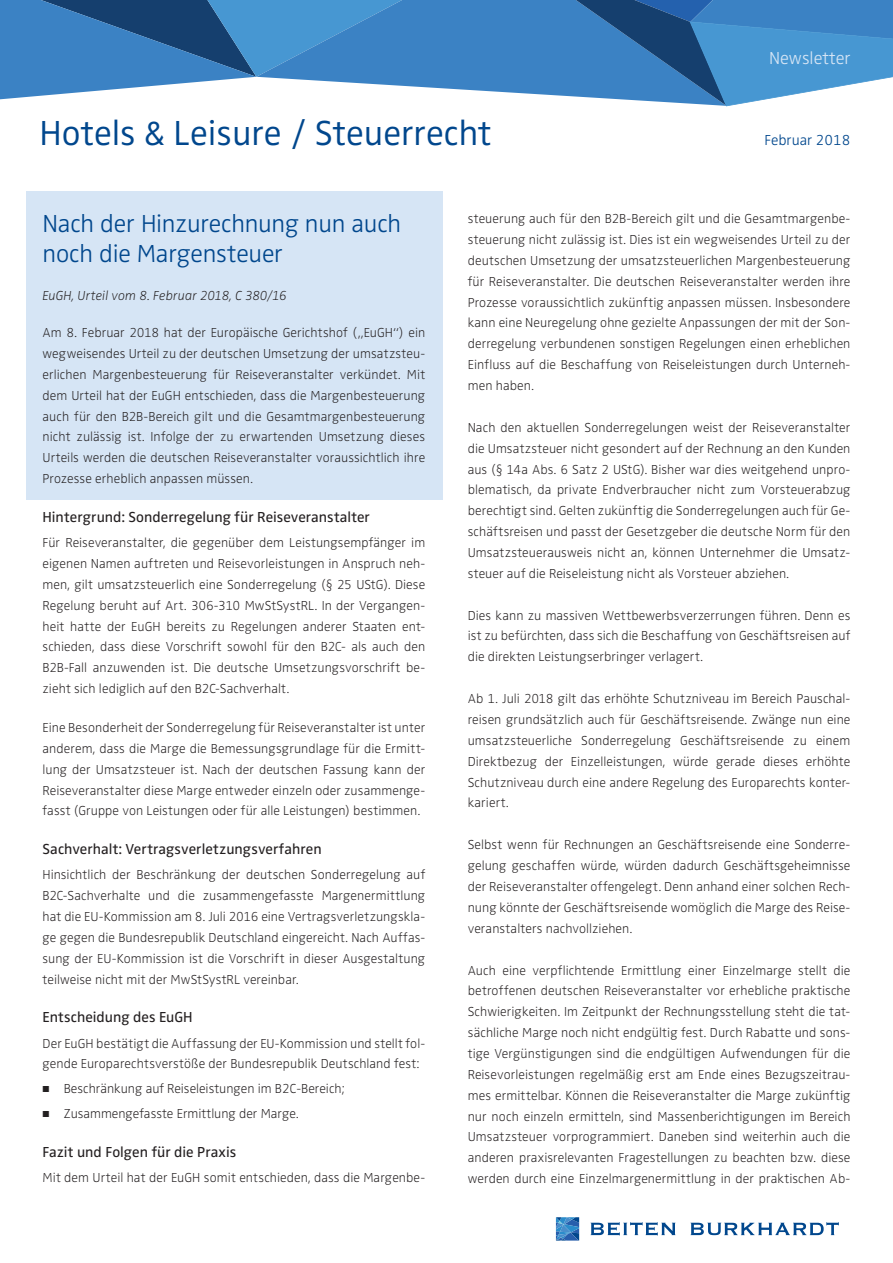
<style>
.page{position:relative;width:893px;height:1263px;background:#fff}
.page>*{position:absolute;margin:0;border:0;box-sizing:border-box;transform-origin:0 0}
.t1{font:300 36px "Zwo OT";color:#01478d}
._1-Überschrift_17_pt{font:300 25.5px/30px "Zwo OT";letter-spacing:-.01em;color:#01478d}
.t2{font:300 18px "Zwo OT";color:#d6e5f5}
.Fließtext_9_pt{font:15px "Zwo OT";letter-spacing:.005em;color:#231f20}
.t3{font:300 15px "Zwo OT";color:#01478d}
.Fließtext_9_pt-2{font:300 expanded 13.5px/20.9px "Zwo OT";letter-spacing:.005em;color:#231f20;text-align:justify}
.Fließtext_9_pt-3{font:italic 300 expanded 13.5px "Zwo OT";color:#231f20}
.s1{font-size:9px}
</style>
<div class="page">
<div style="left:429px;top:0;width:129px;height:96px;background:#3b82c4"></div>
<svg style="left:0;top:0;width:429px;height:100px"></svg>
<svg style="left:558px;top:0;width:335px;height:107px"></svg>
<svg style="left:591px;top:1222px;width:84px;height:13px"></svg>
<svg style="left:556px;top:1217px;width:23px;height:23px"></svg>
<svg style="left:690px;top:1222px;width:149px;height:13px"></svg>
<div style="left:26px;top:192px;width:416px;height:308px;background:#d6e5f5"></div>
<h1 class="t1" style="left:40px;top:112px;width:454px">Hotels &amp; Leisure / Steuerrecht</h1>
<h3 class="t2" style="left:769px;top:47px;width:83px">Newsletter</h3>
<p class="t3" style="left:764px;top:131px;width:87px">Februar 2018</p>
<p class="_1-Überschrift_17_pt" style="left:43px;top:210px;width:360px">Nach der Hinzurechnung nun auch noch die Margensteuer</p>
<p class="Fließtext_9_pt-3" style="left:43px;top:288px;width:246px">EuGH, Urteil vom 8. Februar 2018, C 380/16</p>
<p class="Fließtext_9_pt-2" style="left:43px;top:323px;width:384px">Am 8. Februar 2018 hat der Europäische Gerichtshof („EuGH“) ein wegweisendes Urteil zu der deutschen Umsetzung der umsatzsteu&shy;erlichen Margenbesteuerung für Reiseveranstalter verkündet. Mit dem Urteil hat der EuGH entschieden, dass die Margenbesteuerung auch für den B2B-Bereich gilt und die Gesamtmargenbesteuerung nicht zulässig ist. Infolge der zu erwartenden Umsetzung dieses Urteils werden die deutschen Reiseveranstalter voraussichtlich ihre Prozesse erheblich anpassen müssen.</p>
<p class="Fließtext_9_pt" style="left:43px;top:508px;width:329px">Hintergrund: Sonderregelung für Reiseveranstalter</p>
<p class="Fließtext_9_pt-2" style="left:43px;top:532px;width:384px">Für Reiseveranstalter, die gegenüber dem Leistungsempfänger im eigenen Namen auftreten und Reisevorleistungen in Anspruch neh&shy;men, gilt umsatzsteuerlich eine Sonderregelung (§ 25 UStG). Diese Regelung beruht auf Art. 306-310 MwStSystRL. In der Vergangen&shy;heit hatte der EuGH bereits zu Regelungen anderer Staaten ent&shy;schieden, dass diese Vorschrift sowohl für den B2C- als auch den B2B-Fall anzuwenden ist. Die deutsche Umsetzungsvorschrift be&shy;zieht sich lediglich auf den B2C-Sachverhalt.</p>
<p class="Fließtext_9_pt-2" style="left:43px;top:717px;width:384px">Eine Besonderheit der Sonderregelung für Reiseveranstalter ist unter anderem, dass die Marge die Bemessungsgrundlage für die Ermitt&shy;lung der Umsatzsteuer ist. Nach der deutschen Fassung kann der Reiseveranstalter diese Marge entweder einzeln oder zusammenge&shy;fasst (Gruppe von Leistungen oder für alle Leistungen) bestimmen.</p>
<p class="Fließtext_9_pt" style="left:43px;top:840px;width:281px">Sachverhalt: Vertragsverletzungsverfahren</p>
<p class="Fließtext_9_pt-2" style="left:43px;top:865px;width:384px">Hinsichtlich der Beschränkung der deutschen Sonderregelung auf B2C-Sachverhalte und die zusammengefasste Margenermittlung hat die EU-Kommission am 8. Juli 2016 eine Vertragsverletzungskla&shy;ge gegen die Bundesrepublik Deutschland eingereicht. Nach Auffas&shy;sung der EU-Kommission ist die Vorschrift in dieser Ausgestaltung teilweise nicht mit der MwStSystRL vereinbar.</p>
<p class="Fließtext_9_pt" style="left:43px;top:1009px;width:152px">Entscheidung des EuGH</p>
<p class="Fließtext_9_pt-2" style="left:43px;top:1033px;width:384px">Der EuGH bestätigt die Auffassung der EU-Kommission und stellt fol&shy;gende Europarechtsverstöße der Bundesrepublik Deutschland fest:</p>
<p class="Fließtext_9_pt-2" style="left:43px;top:1078px;width:303px"><span class="s1">■</span> Beschränkung auf Reiseleistungen im B2C-Bereich;</p>
<p class="Fließtext_9_pt-2" style="left:43px;top:1103px;width:258px"><span class="s1">■</span> Zusammengefasste Ermittlung der Marge.</p>
<p class="Fließtext_9_pt" style="left:43px;top:1143px;width:195px">Fazit und Folgen für die Praxis</p>
<p class="Fließtext_9_pt-2" style="left:43px;top:1167px;width:384px">Mit dem Urteil hat der EuGH somit entschieden, dass die Margenbe-</p>
<p class="Fließtext_9_pt-2" style="left:468px;top:209px;width:384px">steuerung auch für den B2B-Bereich gilt und die Gesamtmargenbe&shy;steuerung nicht zulässig ist. Dies ist ein wegweisendes Urteil zu der deutschen Umsetzung der umsatzsteuerlichen Margenbesteuerung für Reiseveranstalter. Die deutschen Reiseveranstalter werden ihre Prozesse voraussichtlich zukünftig anpassen müssen. Insbesondere kann eine Neuregelung ohne gezielte Anpassungen der mit der Son&shy;derregelung verbundenen sonstigen Regelungen einen erheblichen Einfluss auf die Beschaffung von Reiseleistungen durch Unterneh&shy;men haben.</p>
<p class="Fließtext_9_pt-2" style="left:468px;top:417px;width:384px">Nach den aktuellen Sonderregelungen weist der Reiseveranstalter die Umsatzsteuer nicht gesondert auf der Rechnung an den Kunden aus (§ 14a Abs. 6 Satz 2 UStG). Bisher war dies weitgehend unpro&shy;blematisch, da private Endverbraucher nicht zum Vorsteuerabzug berechtigt sind. Gelten zukünftig die Sonderregelungen auch für Ge&shy;schäftsreisen und passt der Gesetzgeber die deutsche Norm für den Umsatzsteuerausweis nicht an, können Unternehmer die Umsatz&shy;steuer auf die Reiseleistung nicht als Vorsteuer abziehen.</p>
<p class="Fließtext_9_pt-2" style="left:468px;top:605px;width:384px">Dies kann zu massiven Wettbewerbsverzerrungen führen. Denn es ist zu befürchten, dass sich die Beschaffung von Geschäftsreisen auf die direkten Leistungserbringer verlagert.</p>
<p class="Fließtext_9_pt-2" style="left:468px;top:689px;width:384px">Ab 1. Juli 2018 gilt das erhöhte Schutzniveau im Bereich Pauschal&shy;reisen grundsätzlich auch für Geschäftsreisende. Zwänge nun eine umsatzsteuerliche Sonderregelung Geschäftsreisende zu einem Direktbezug der Einzelleistungen, würde gerade dieses erhöhte Schutzniveau durch eine andere Regelung des Europarechts konter&shy;kariert.</p>
<p class="Fließtext_9_pt-2" style="left:468px;top:835px;width:384px">Selbst wenn für Rechnungen an Geschäftsreisende eine Sonderre&shy;gelung geschaffen würde, würden dadurch Geschäftsgeheimnisse der Reiseveranstalter offengelegt. Denn anhand einer solchen Rech&shy;nung könnte der Geschäftsreisende womöglich die Marge des Reise&shy;veranstalters nachvollziehen.</p>
<p class="Fließtext_9_pt-2" style="left:468px;top:960px;width:384px">Auch eine verpflichtende Ermittlung einer Einzelmarge stellt die betroffenen deutschen Reiseveranstalter vor erhebliche praktische Schwierigkeiten. Im Zeitpunkt der Rechnungsstellung steht die tat&shy;sächliche Marge noch nicht endgültig fest. Durch Rabatte und sons&shy;tige Vergünstigungen sind die endgültigen Aufwendungen für die Reisevorleistungen regelmäßig erst am Ende eines Bezugszeitrau&shy;mes ermittelbar. Können die Reiseveranstalter die Marge zukünftig nur noch einzeln ermitteln, sind Massenberichtigungen im Bereich Umsatzsteuer vorprogrammiert. Daneben sind weiterhin auch die anderen praxisrelevanten Fragestellungen zu beachten bzw. diese werden durch eine Einzelmargenermittlung in der praktischen Ab-</p>
</div>
